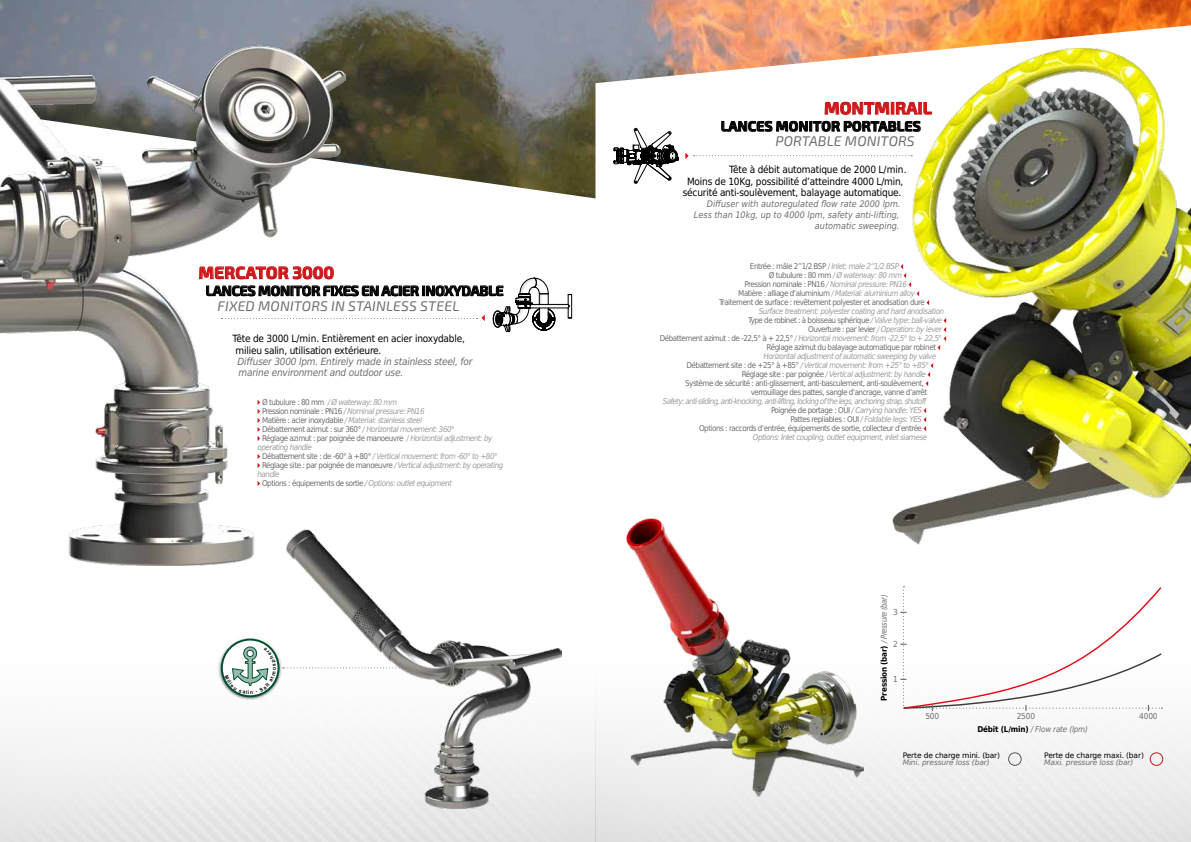
<style>
.page{position:relative;width:1191px;height:842px;background:#fff}
.page>*{position:absolute;margin:0;border:0;box-sizing:border-box;transform-origin:0 0}
.t1{font:700 17px "Exo 2.0";letter-spacing:.01em;color:#cd171a}
.t2{font:italic 14px "Exo 2.0";letter-spacing:.01em;color:#706f6f}
.t3{font:700 14px "Exo 2.0";letter-spacing:-.015em;color:#000}
.t4{font:700 14px "Exo 2.0";letter-spacing:.01em;color:#000}
.t5{font:10px/11.5px "DejaVu Sans Condensed";letter-spacing:-.02em;color:#000}
.t6{font:italic 10px/11px "DejaVu Sans Condensed";letter-spacing:-.02em;color:#706f6f}
.t7{font:italic 9px/11px "DejaVu Sans Condensed";color:#706f6f;text-align:right}
.t8{font:8.2px "DejaVu Sans Condensed";letter-spacing:-.02em;color:#706f6f}
.t9{font:8px "DejaVu Sans Condensed";letter-spacing:-.06em;color:#706f6f}
.t10{font:italic 8px "DejaVu Sans Condensed";letter-spacing:-.06em;color:#9d9d9c}
.t11{font:italic 8px "DejaVu Sans Condensed";letter-spacing:-.08em;color:#9d9d9c}
.t12{font:italic 8px "DejaVu Sans Condensed";letter-spacing:-.04em;color:#706f6f;scale:.95 1}
.t13{font:italic 8px "DejaVu Sans Condensed";letter-spacing:-.02em;color:#706f6f}
.t14{font:7.5px "DejaVu Sans";letter-spacing:-.02em;color:#000}
.t15{font:italic 7.5px "DejaVu Sans";letter-spacing:-.02em;color:#706f6f}
.s1{font-style:normal;color:#706f6f}
.s2{font-style:italic;color:#9d9d9c}
.s3{color:#9d9d9c}
.s4{font-weight:700;font-style:normal;color:#000}
</style>
<div class="page">
<img style="left:0;top:702px;width:1191px;height:140px">
<img style="left:0;top:0;width:1191px;height:198px">
<img style="left:626px;top:519px;width:237px;height:278px">
<svg style="left:721px;top:82px;width:156px;height:50px"></svg>
<svg style="left:685px;top:153px;width:192px;height:6px"></svg>
<img style="left:877px;top:26px;width:314px;height:720px">
<svg style="left:614px;top:128px;width:65px;height:56px"></svg>
<svg style="left:900px;top:586px;width:262px;height:125px"></svg>
<div style="left:1149px;top:752px;width:14px;height:14px;border:1px solid #cd171a;border-radius:50%"></div>
<div style="left:1008px;top:752px;width:13px;height:14px;border:1px solid #575756;border-radius:50%"></div>
<img style="left:286px;top:565px;width:275px;height:243px">
<img style="left:0;top:45px;width:345px;height:520px">
<svg style="left:257px;top:400px;width:3px;height:41px"></svg>
<svg style="left:257px;top:454px;width:3px;height:14px"></svg>
<svg style="left:257px;top:481px;width:3px;height:5px"></svg>
<svg style="left:199px;top:247px;width:373px;height:85px"></svg>
<img style="left:218px;top:639px;width:66px;height:61px">
<svg style="left:222px;top:639px;width:56px;height:57px"></svg>
<div style="left:221px;top:638px;width:58px;height:59px;border:2px solid #00512f;border-radius:50%"></div>
<svg style="left:283px;top:667px;width:123px;height:1px"></svg>
<svg style="left:225px;top:647px;width:51px;height:47px"></svg>
<h1 class="t1" style="left:199px;top:263px;width:137px">MERCATOR 3000</h1>
<h2 class="t3" style="left:206px;top:282px;width:299px">LANCES MONITOR FIXES EN ACIER INOXYDABLE</h2>
<h2 class="t2" style="left:218px;top:298px;width:243px">FIXED MONITORS IN STAINLESS STEEL</h2>
<p class="t5" style="left:235px;top:332px;width:231px;text-indent:-3px">Tête de 3000 L/min. Entièrement en acier inoxydable, milieu salin, utilisation extérieure.</p>
<p class="t6" style="left:237px;top:356px;width:236px">Diffuser 3000 lpm. Entirely made in stainless steel, for marine environment and outdoor use.</p>
<p class="t10" style="left:262px;top:397px;width:136px"><span class="s1">Ø tubulure : 80 mm</span> / Ø waterway: 80 mm</p>
<p class="t9" style="left:262px;top:405px;width:164px">Pression nominale : PN16 <span class="s2">/ Nominal pressure: PN16</span></p>
<p class="t10" style="left:262px;top:415px;width:162px"><span class="s1">Matière : acier inoxydable</span> / Material: stainless steel</p>
<p class="t9" style="left:262px;top:423px;width:194px">Débattement azimut : sur 360° <span class="s2">/ Horizontal movement: 360°</span></p>
<p class="t9" style="left:262px;top:432px;width:232px">Réglage azimut : par poignée de manoeuvre <span class="s2">/ Horizontal adjustment: by</span></p>
<p class="t10" style="left:257px;top:442px;width:56px">operating handle</p>
<p class="t10" style="left:262px;top:451px;width:237px"><span class="s1">Débattement site : de -60° à +80°</span> / Vertical movement: from -60° to +80°</p>
<p class="t9" style="left:262px;top:459px;width:243px">Réglage site : par poignée de manoeuvre <span class="s2">/ Vertical adjustment: by operating</span></p>
<p class="t10" style="left:257px;top:469px;width:24px">handle</p>
<p class="t9" style="left:262px;top:477px;width:191px">Options : équipements de sortie <span class="s2">/ Options: outlet equipment</span></p>
<h1 class="t1" style="left:824px;top:98px;width:109px">MONTMIRAIL</h1>
<h2 class="t4" style="left:721px;top:118px;width:201px">LANCES MONITOR PORTABLES</h2>
<h2 class="t2" style="left:775px;top:133px;width:141px">PORTABLE MONITORS</h2>
<p class="t5" style="left:729px;top:164px;width:179px">Tête à débit automatique de 2000 L/min.</p>
<p class="t5" style="left:687px;top:175px;width:218px">Moins de 10Kg, possibilité d’atteindre 4000 L/min,</p>
<p class="t5" style="left:683px;top:187px;width:220px">sécurité anti-soulèvement, balayage automatique.</p>
<p class="t7" style="left:694px;top:199px;width:208px">Diffuser with autoregulated flow rate 2000 lpm.<br>Less than 10kg, up to 4000 lpm, safety anti-lifting, automatic sweeping.</p>
<p class="t9" style="left:750px;top:260px;width:151px">Entrée : mâle 2’’1/2 BSP <span class="s3">/</span> <span class="s2">Inlet: male 2’’1/2 BSP</span></p>
<p class="t10" style="left:769px;top:270px;width:135px"><span class="s1">Ø tubulure : 80 mm</span> / Ø waterway: 80 mm</p>
<p class="t9" style="left:744px;top:278px;width:164px">Pression nominale : PN16 <span class="s2">/ Nominal pressure: PN16</span></p>
<p class="t9" style="left:738px;top:287px;width:178px">Matière : alliage d’aluminium <span class="s2">/ Material: aluminium alloy</span></p>
<p class="t9" style="left:719px;top:296px;width:207px">Traitement de surface : revêtement polyester et anodisation dure</p>
<p class="t10" style="left:759px;top:306px;width:187px">Surface treatment: polyester coating and hard anodisation</p>
<p class="t9" style="left:748px;top:314px;width:195px">Type de robinet : à boisseau sphérique <span class="s2">/ Valve type: ball-valve</span></p>
<p class="t9" style="left:808px;top:323px;width:135px">Ouverture : par levier <span class="s2">/ Operation: by lever</span></p>
<p class="t10" style="left:660px;top:333px;width:284px"><span class="s1">Débattement azimut : de -22,5° à + 22,5°</span> / Horizontal movement: from -22,5° to + 22,5°</p>
<p class="t9" style="left:766px;top:341px;width:171px">Réglage azimut du balayage automatique par robinet</p>
<p class="t10" style="left:763px;top:351px;width:174px">Horizontal adjustment of automatic sweeping by valve</p>
<p class="t10" style="left:686px;top:360px;width:244px"><span class="s1">Débattement site : de +25° à +85°</span> / Vertical movement: from +25° to +85°</p>
<p class="t10" style="left:741px;top:369px;width:186px"><span class="s1">Réglage site : par poignée</span> / Vertical adjustment: by handle</p>
<p class="t9" style="left:685px;top:377px;width:240px">Système de sécurité : anti-glissement, anti-basculement, anti-soulèvement,</p>
<p class="t9" style="left:751px;top:386px;width:178px">verrouillage des pattes, sangle d’ancrage, vanne d’arrêt</p>
<p class="t11" style="left:663px;top:396px;width:265px">Safety: anti-sliding, anti-knocking, anti-lifting, locking of the legs, anchoring strap, shutoff</p>
<p class="t9" style="left:771px;top:404px;width:152px">Poignée de portage : OUI <span class="s2">/ Carrying handle: YES</span></p>
<p class="t9" style="left:790px;top:413px;width:133px">Pattes repliables : OUI <span class="s2">/ Foldable legs: YES</span></p>
<p class="t9" style="left:699px;top:422px;width:224px">Options : raccords d’entrée, équipements de sortie, collecteur d’entrée</p>
<p class="t10" style="left:753px;top:432px;width:176px">Options: Inlet coupling, outlet equipment, inlet siamese</p>
<p class="t12" style="left:878px;top:701px;width:113px;rotate:-90deg"><span class="s4">Pression (bar)</span> /Pressure (bar)</p>
<p class="t8" style="left:893px;top:605px;width:6px">3</p>
<p class="t8" style="left:893px;top:637px;width:6px">2</p>
<p class="t8" style="left:893px;top:672px;width:6px">1</p>
<p class="t8" style="left:925px;top:709px;width:15px">500</p>
<p class="t8" style="left:1016px;top:709px;width:20px">2500</p>
<p class="t8" style="left:1139px;top:709px;width:20px">4000</p>
<p class="t13" style="left:977px;top:723px;width:112px"><span class="s4">Débit (L/min)</span> / Flow rate (lpm)</p>
<p class="t14" style="left:902px;top:749px;width:99px">Perte de charge mini. (bar)</p>
<p class="t15" style="left:902px;top:757px;width:89px">Mini. pressure loss (bar)</p>
<p class="t14" style="left:1044px;top:749px;width:101px">Perte de charge maxi. (bar)</p>
<p class="t15" style="left:1044px;top:757px;width:91px">Maxi. pressure loss (bar)</p>
</div>
